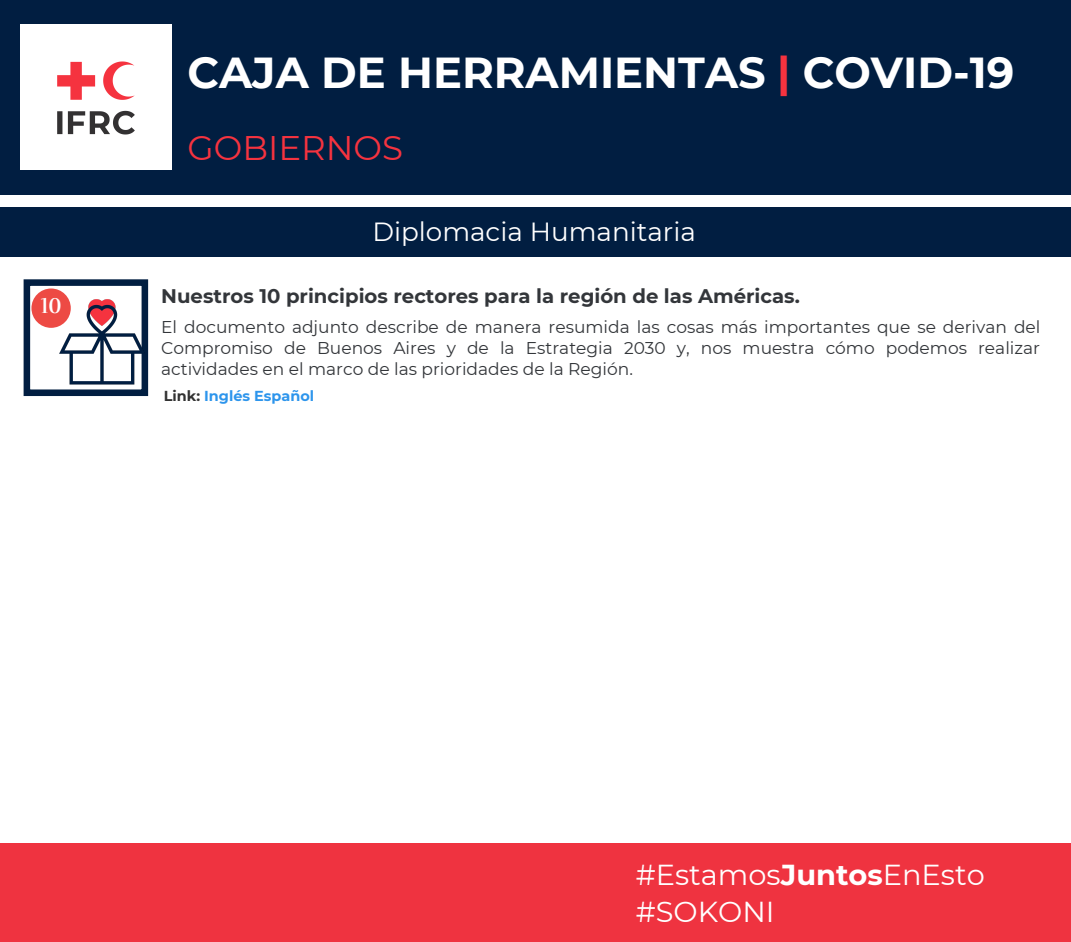
<style>
.page{position:relative;width:1071px;height:942px;background:#fff}
.page>*{position:absolute;margin:0;border:0;box-sizing:border-box;transform-origin:0 0}
.t1{font:700 43.23px "Montserrat";color:#fff}
.t2{font:34.12px "Montserrat";color:#f5333f}
.t3{font:28.88px/36.8px "Montserrat";color:#fff}
.t4{font:26.25px "Montserrat";color:#fff}
.t5{font:21px "Vidaloka";color:#fff}
.t6{font:700 19.6px "Montserrat";color:#33363a}
.t7{font:16.97px/21px "Montserrat";color:#33363a;text-align:justify}
.t8{font:700 14.35px "Montserrat";color:#2d95ec}
.s1{color:#f5333f}
.s2{color:#323232}
.s3{font-weight:700}
</style>
<div class="page">
<div style="left:0;top:207px;width:1071px;height:50px;background:#011e41"></div>
<div style="left:0;top:0;width:1071px;height:194px;background:#011e41"></div>
<div style="left:0;top:843px;width:1071px;height:98px;background:#ef3340"></div>
<img style="left:21px;top:25px;width:150px;height:144px">
<div style="left:24px;top:279px;width:124px;height:117px;border:7px solid #011e41"></div>
<img style="left:55px;top:288px;width:94px;height:100px">
<div style="left:31px;top:288px;width:40px;height:40px;background:#ed4a44;border-radius:50%"></div>
<p class="t5" style="left:41px;top:294px;width:22px">10</p>
<h1 class="t1" style="left:187px;top:41px;width:828px">CAJA DE HERRAMIENTAS <span class="s1">|</span> COVID-19</h1>
<h2 class="t2" style="left:187px;top:124px;width:217px">GOBIERNOS</h2>
<h3 class="t4" style="left:372px;top:214px;width:325px">Diplomacia Humanitaria</h3>
<p class="t6" style="left:161px;top:282px;width:640px">Nuestros 10 principios rectores para la región de las Américas.</p>
<p class="t7" style="left:161px;top:316px;width:881px">El documento adjunto describe de manera resumida las cosas más importantes que se derivan del Compromiso de Buenos Aires y de la Estrategia 2030 y, nos muestra cómo podemos realizar actividades en el marco de las prioridades de la Región.</p>
<p class="t8" style="left:164px;top:386px;width:152px"><span class="s2">Link:</span> Inglés Español</p>
<h3 class="t3" style="left:636px;top:855px;width:351px">#Estamos<span class="s3">Juntos</span>EnEsto #SOKONI</h3>
</div>
